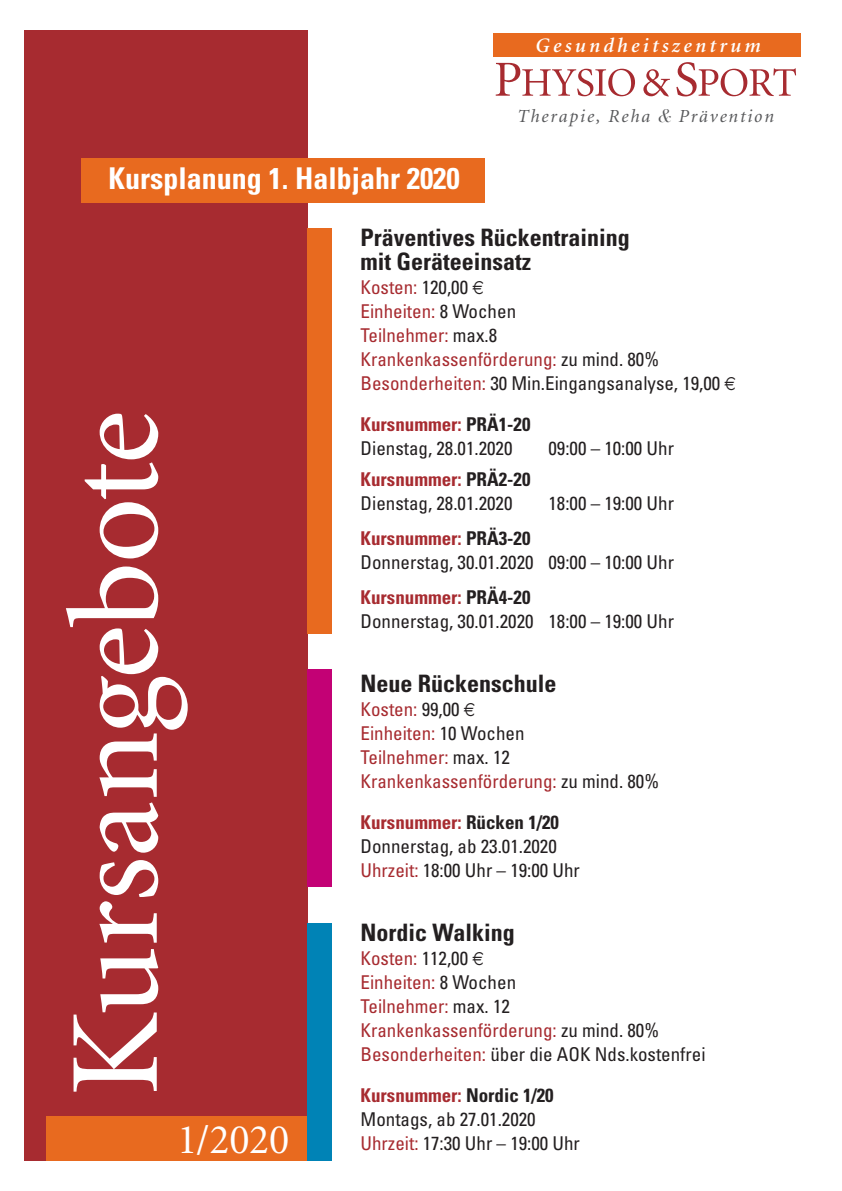
<style>
.page{position:relative;width:842px;height:1191px;background:#fff}
.page>*{position:absolute;margin:0;border:0;box-sizing:border-box;transform-origin:0 0}
.t1{font:128px "Minion";letter-spacing:-.015em;color:#fff}
.t2{font:42px "Minion";color:#fff}
.t3{font:700 condensed 30px "Univers";color:#fff}
.t4{font:700 condensed 24px/24px "Univers";color:#231f20}
.t5{font:italic 600 20.6px "Minion";letter-spacing:.16em;color:#fff}
.t6{font:condensed 19px/24px "Univers";color:#231f20}
.t7{font:condensed 19px/24px "Univers";color:#a72b30}
.t8{font:italic 18.4px "Minion";letter-spacing:.1em;color:#57585a}
.s1{font-family:"Bodoni Svty Two ITCTT"}
.s2{color:#231f20}
.s3{font-family:"Euro Sans";font-stretch:normal;color:#231f20}
.s4{font-weight:700;color:#a72b30}
.s5{font-weight:700}
.s6{color:#a72b30}
</style>
<div class="page">
<div style="left:24px;top:30px;width:284px;height:1131px;background:#a72b30"></div>
<div style="left:46px;top:1116px;width:262px;height:45px;background:#e86a1f"></div>
<div style="left:81px;top:158px;width:404px;height:45px;background:#e86a1f"></div>
<div style="left:493px;top:34px;width:307px;height:23px;background:#e86a1f"></div>
<svg style="left:496px;top:63px;width:139px;height:33px"></svg>
<svg style="left:643px;top:69px;width:27px;height:28px"></svg>
<svg style="left:676px;top:62px;width:120px;height:34px"></svg>
<div style="left:308px;top:228px;width:24px;height:405px;background:#e86a1f"></div>
<div style="left:308px;top:669px;width:24px;height:217px;background:#c30175"></div>
<div style="left:308px;top:923px;width:24px;height:238px;background:#0083b6"></div>
<p class="t5" style="left:536px;top:35px;width:227px">Gesundheitszentrum</p>
<h3 class="t3" style="left:108px;top:160px;width:353px">Kursplanung 1. Halbjahr 2020</h3>
<p class="t8" style="left:517px;top:107px;width:258px">Therapie, Reha <span class="s1">&amp;</span> Prävention</p>
<h1 class="t1" style="left:53px;top:1096px;width:687px;rotate:-90deg">Kursangebote</h1>
<h2 class="t2" style="left:177px;top:1118px;width:114px">1/2020</h2>
<p class="t4" style="left:360px;top:225px;width:271px">Präventives Rückentraining mit Geräteeinsatz</p>
<p class="t7" style="left:360px;top:275px;width:377px">Kosten: <span class="s2">120,00</span> <span class="s3">€<br></span>Einheiten: <span class="s2">8 Wochen<br></span>Teilnehmer: <span class="s2">max.8<br></span>Krankenkassenförderung: <span class="s2">zu mind. 80%<br></span>Besonderheiten: <span class="s2">30 Min.Eingangsanalyse, 19,00</span> <span class="s3">€</span></p>
<p class="t6" style="left:360px;top:412px;width:171px"><span class="s4">Kursnummer:</span> <span class="s5">PRÄ1-20<br></span>Dienstag, 28.01.2020</p>
<p class="t6" style="left:548px;top:436px;width:127px">09:00 – 10:00 Uhr</p>
<p class="t6" style="left:360px;top:467px;width:171px"><span class="s4">Kursnummer:</span> <span class="s5">PRÄ2-20<br></span>Dienstag, 28.01.2020</p>
<p class="t6" style="left:548px;top:491px;width:127px">18:00 – 19:00 Uhr</p>
<p class="t6" style="left:360px;top:526px;width:315px"><span class="s4">Kursnummer:</span> <span class="s5">PRÄ3-20<br></span>Donnerstag, 30.01.2020 09:00 – 10:00 Uhr</p>
<p class="t6" style="left:360px;top:585px;width:315px"><span class="s4">Kursnummer:</span> <span class="s5">PRÄ4-20<br></span>Donnerstag, 30.01.2020 18:00 – 19:00 Uhr</p>
<p class="t4" style="left:360px;top:671px;width:198px">Neue Rückenschule</p>
<p class="t7" style="left:360px;top:696px;width:300px">Kosten: <span class="s2">99,00</span> <span class="s3">€<br></span>Einheiten: <span class="s2">10 Wochen<br></span>Teilnehmer: <span class="s2">max. 12<br></span>Krankenkassenförderung: <span class="s2">zu mind. 80%</span></p>
<p class="t6" style="left:360px;top:809px;width:221px"><span class="s4">Kursnummer:</span> <span class="s5">Rücken 1/20<br></span>Donnerstag, ab 23.01.2020<br><span class="s6">Uhrzeit:</span> 18:00 Uhr – 19:00 Uhr</p>
<p class="t4" style="left:360px;top:920px;width:156px">Nordic Walking</p>
<p class="t7" style="left:360px;top:945px;width:347px">Kosten: <span class="s2">112,00</span> <span class="s3">€<br></span>Einheiten: <span class="s2">8 Wochen<br></span>Teilnehmer: <span class="s2">max. 12<br></span>Krankenkassenförderung: <span class="s2">zu mind. 80%<br></span>Besonderheiten: <span class="s2">über die AOK Nds.kostenfrei</span></p>
<p class="t6" style="left:360px;top:1082px;width:221px"><span class="s4">Kursnummer:</span> <span class="s5">Nordic 1/20<br></span>Montags, ab 27.01.2020<br><span class="s6">Uhrzeit:</span> 17:30 Uhr – 19:00 Uhr</p>
</div>
